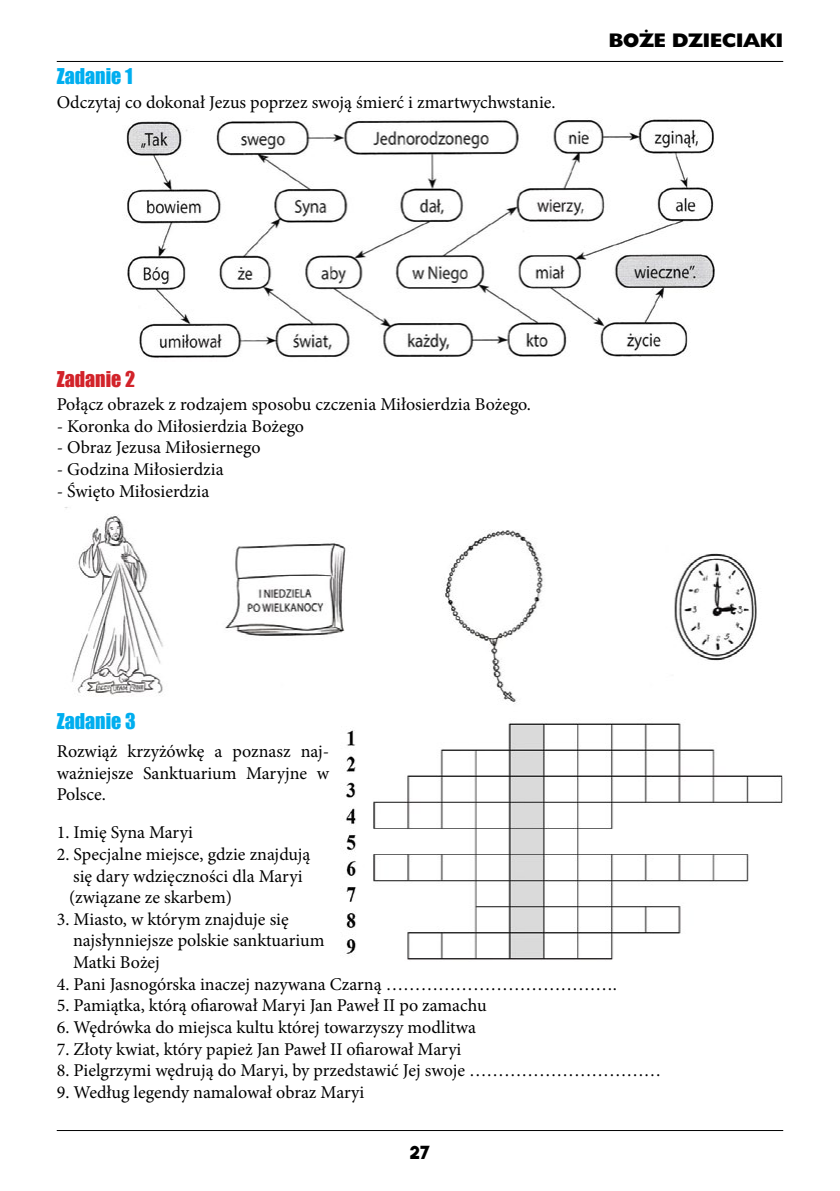
<style>
.page{position:relative;width:840px;height:1191px;background:#fff}
.page>*{position:absolute;margin:0;border:0;box-sizing:border-box;transform-origin:0 0}
.t1{font:20px "Impact";color:#00aeef}
.t2{font:20px "Impact";color:#d2232a}
.t3{font:18px/21.6px "Minion Pro";color:#000}
.t4{font:18px "Humanst 521 X Bd PL";color:#000}
.t5{font:18px "The Bold Font";color:#000}
</style>
<div class="page">
<hr style="left:57px;top:1130px;width:725px;height:1px;background:#000">
<hr style="left:57px;top:61px;width:725px;height:1px;background:#000">
<img style="left:126px;top:118px;width:589px;height:240px">
<img style="left:64px;top:507px;width:693px;height:197px">
<img style="left:344px;top:723px;width:439px;height:237px">
<p class="t1" style="left:57px;top:60px;width:77px">Zadanie 1</p>
<p class="t3" style="left:57px;top:91px;width:500px">Odczytaj co dokonał Jezus poprzez swoją śmierć i zmartwychwstanie.</p>
<p class="t4" style="left:608px;top:28px;width:176px">BOŻE DZIECIAKI</p>
<p class="t2" style="left:57px;top:363px;width:80px">Zadanie 2</p>
<p class="t3" style="left:57px;top:394px;width:475px">Połącz obrazek z rodzajem sposobu czczenia Miłosierdzia Bożego.</p>
<p class="t3" style="left:57px;top:415px;width:249px">- Koronka do Miłosierdzia Bożego</p>
<p class="t3" style="left:57px;top:437px;width:205px">- Obraz Jezusa Miłosiernego</p>
<p class="t3" style="left:57px;top:458px;width:168px">- Godzina Miłosierdzia</p>
<p class="t3" style="left:57px;top:480px;width:154px">- Święto Miłosierdzia</p>
<p class="t1" style="left:57px;top:705px;width:80px">Zadanie 3</p>
<p class="t3" style="left:57px;top:740px;width:274px;text-align:justify">Rozwiąż krzyżówkę a poznasz naj&shy;ważniejsze Sanktuarium Maryjne w Polsce.</p>
<p class="t3" style="left:57px;top:822px;width:138px">1. Imię Syna Maryi</p>
<p class="t3" style="left:69px;top:843px;width:243px;text-indent:-12px">2. Specjalne miejsce, gdzie znajdują się dary wdzięczności dla Maryi (związane ze skarbem)</p>
<p class="t3" style="left:73px;top:908px;width:253px;text-indent:-16px">3. Miasto, w którym znajduje się najsłynniejsze polskie sanktuarium<br>Matki Bożej</p>
<p class="t3" style="left:57px;top:973px;width:561px">4. Pani Jasnogórska inaczej nazywana Czarną ………………………………….</p>
<p class="t3" style="left:57px;top:994px;width:431px">5. Pamiątka, którą ofiarował Maryi Jan Paweł II po zamachu</p>
<p class="t3" style="left:57px;top:1016px;width:420px">6. Wędrówka do miejsca kultu której towarzyszy modlitwa</p>
<p class="t3" style="left:57px;top:1038px;width:406px">7. Złoty kwiat, który papież Jan Paweł II ofiarował Maryi</p>
<p class="t3" style="left:57px;top:1059px;width:606px">8. Pielgrzymi wędrują do Maryi, by przedstawić Jej swoje ……………………………</p>
<p class="t3" style="left:57px;top:1081px;width:309px">9. Według legendy namalował obraz Maryi</p>
<p class="t5" style="left:409px;top:1140px;width:22px">27</p>
</div>
